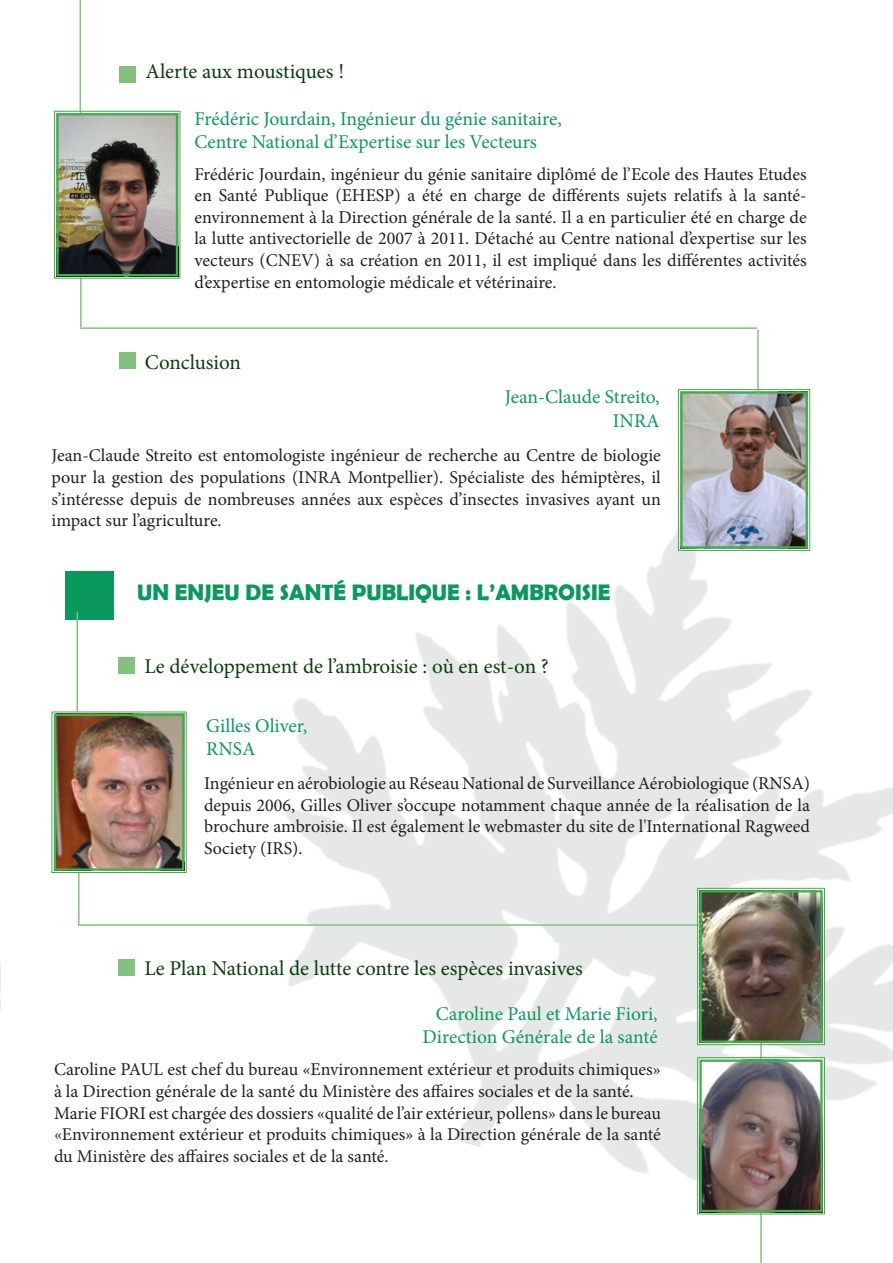
<style>
.page{position:relative;width:893px;height:1263px;background:#fff}
.page>*{position:absolute;margin:0;border:0;box-sizing:border-box;transform-origin:0 0}
.t1{font:700 22.5px "Berlin Sans FB Demi";color:#0a995d}
.t2{font:21px "Minion Pro";letter-spacing:-.005em;color:#093f0a}
.t3{font:19.5px "Minion Pro";color:#0a995d}
.t4{font:18px/21.6px "Minion Pro";color:#231f20;text-align:justify}
</style>
<div class="page">
<div style="left:119px;top:353px;width:16px;height:16px;background:#83c27d"></div>
<img style="left:285px;top:389px;width:608px;height:874px">
<img style="left:678px;top:389px;width:132px;height:162px">
<div style="left:680px;top:391px;width:128px;height:157px;border:2px solid #40ae49"></div>
<hr style="left:80px;top:278px;width:2px;height:49px;background:#83c27d">
<div style="left:65px;top:572px;width:49px;height:48px;background:#0a995d"></div>
<div style="left:119px;top:657px;width:16px;height:16px;background:#83c27d"></div>
<hr style="left:77px;top:612px;width:1px;height:100px;background:#83c27d">
<img style="left:51px;top:711px;width:136px;height:162px">
<div style="left:54px;top:714px;width:130px;height:157px;border:2px solid #40ae49"></div>
<div style="left:119px;top:960px;width:16px;height:16px;background:#83c27d"></div>
<svg style="left:697px;top:1057px;width:128px;height:158px;background:#7b6e6a"></svg>
<div style="left:699px;top:1059px;width:124px;height:153px;border:2px solid #40ae49"></div>
<hr style="left:78px;top:873px;width:2px;height:53px;background:#83c27d">
<hr style="left:79px;top:924px;width:680px;height:2px;background:#83c27d">
<hr style="left:80px;top:0;width:1px;height:126px;background:#83c27d">
<hr style="left:757px;top:330px;width:2px;height:65px;background:#83c27d">
<div style="left:120px;top:66px;width:16px;height:16px;background:#83c27d"></div>
<img style="left:54px;top:111px;width:127px;height:168px">
<div style="left:56px;top:113px;width:122px;height:163px;border:2px solid #40ae49"></div>
<hr style="left:80px;top:327px;width:677px;height:2px;background:#83c27d">
<img style="left:697px;top:887px;width:128px;height:158px">
<div style="left:699px;top:890px;width:124px;height:153px;border:2px solid #40ae49"></div>
<p class="t2" style="left:145px;top:57px;width:200px">Alerte aux moustiques !</p>
<p class="t3" style="left:194px;top:106px;width:369px">Frédéric Jourdain, Ingénieur du génie sanitaire,</p>
<p class="t3" style="left:194px;top:129px;width:344px">Centre National d’Expertise sur les Vecteurs</p>
<p class="t4" style="left:194px;top:163px;width:614px">Frédéric Jourdain, ingénieur du génie sanitaire diplômé de l’Ecole des Hautes Etudes en Santé Publique (EHESP) a été en charge de différents sujets relatifs à la santé&shy;environnement à la Direction générale de la santé. Il a en particulier été en charge de la lutte antivectorielle de 2007 à 2011. Détaché au Centre national d’expertise sur les vecteurs (CNEV) à sa création en 2011, il est impliqué dans les différentes activités d’expertise en entomologie médicale et vétérinaire.</p>
<p class="t2" style="left:145px;top:348px;width:98px">Conclusion</p>
<p class="t3" style="left:505px;top:384px;width:156px">Jean-Claude Streito,</p>
<p class="t3" style="left:613px;top:407px;width:48px">INRA</p>
<p class="t4" style="left:52px;top:445px;width:611px">Jean-Claude Streito est entomologiste ingénieur de recherche au Centre de biologie pour la gestion des populations (INRA Montpellier). Spécialiste des hémiptères, il s’intéresse depuis de nombreuses années aux espèces d’insectes invasives ayant un impact sur l’agriculture.</p>
<p class="t1" style="left:137px;top:579px;width:475px">UN ENJEU DE SANTÉ PUBLIQUE : L’AMBROISIE</p>
<p class="t2" style="left:144px;top:652px;width:406px">Le développement de l’ambroisie : où en est-on ?</p>
<p class="t3" style="left:206px;top:712px;width:103px">Gilles Oliver,</p>
<p class="t3" style="left:206px;top:736px;width:51px">RNSA</p>
<p class="t4" style="left:204px;top:772px;width:607px">Ingénieur en aérobiologie au Réseau National de Surveillance Aérobiologique (RNSA) depuis 2006, Gilles Oliver s’occupe notamment chaque année de la réalisation de la brochure ambroisie. Il est également le webmaster du site de l'International Ragweed Society (IRS).</p>
<p class="t2" style="left:144px;top:954px;width:440px">Le Plan National de lutte contre les espèces invasives</p>
<p class="t3" style="left:436px;top:1000px;width:223px">Caroline Paul et Marie Fiori,</p>
<p class="t3" style="left:422px;top:1024px;width:237px">Direction Générale de la santé</p>
<p class="t4" style="left:54px;top:1059px;width:608px">Caroline PAUL est chef du bureau «Environnement extérieur et produits chimiques» à la Direction générale de la santé du Ministère des affaires sociales et de la santé.</p>
<p class="t4" style="left:54px;top:1102px;width:608px">Marie FIORI est chargée des dossiers «qualité de l’air extérieur, pollens» dans le bureau «Environnement extérieur et produits chimiques» à la Direction générale de la santé du Ministère des affaires sociales et de la santé.</p>
</div>
